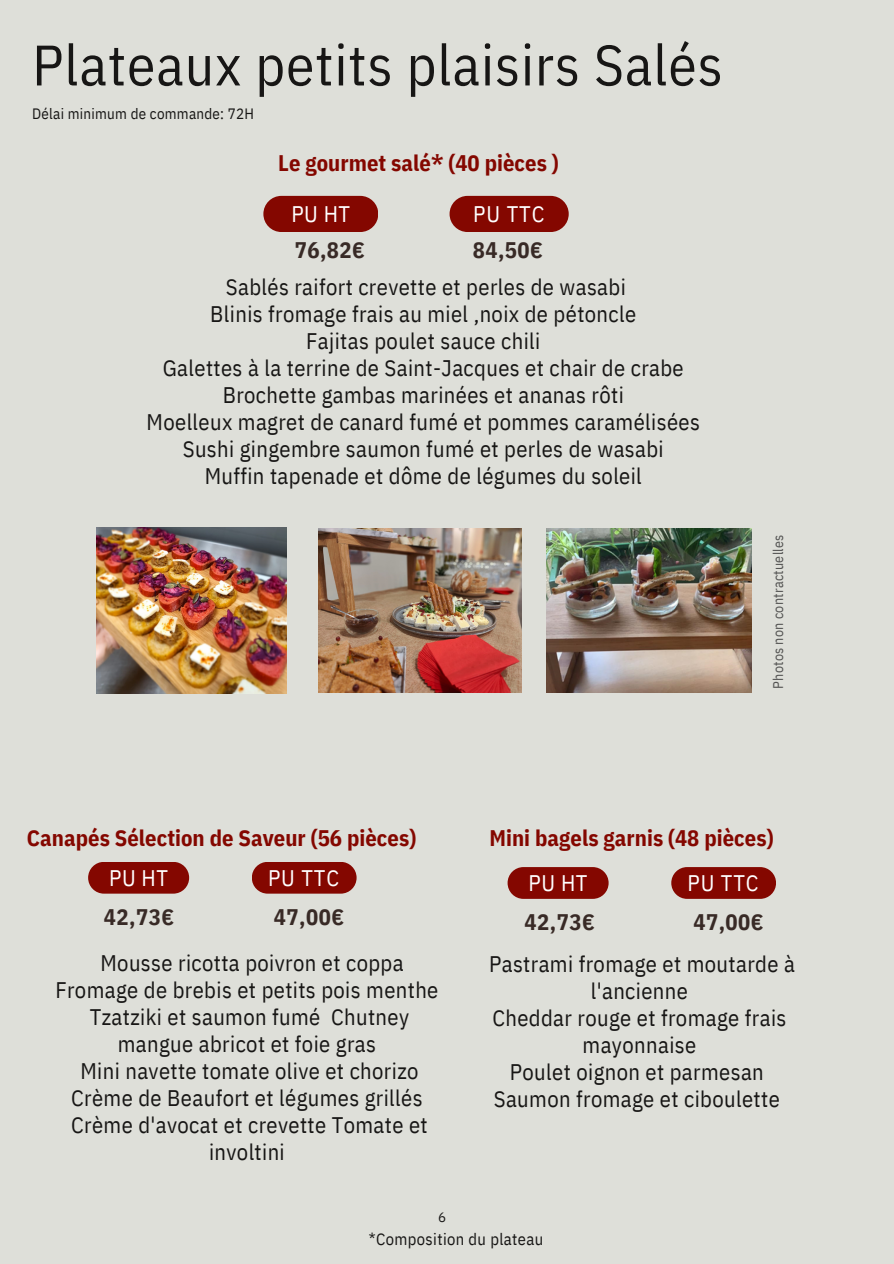
<style>
.page{position:relative;width:894px;height:1264px;background:#fff}
.page>*{position:absolute;margin:0;border:0;box-sizing:border-box;transform-origin:0 0}
.t1{font:57px "IBM Plex Sans Cond";letter-spacing:.015em;color:#171615}
.t2{font:22.5px/27px "IBM Plex Sans Cond";letter-spacing:.015em;color:#171615;text-align:center}
.t3{font:700 22.5px "IBM Plex Sans Cond";letter-spacing:.005em;color:#840700}
.t4{font:700 22.5px "IBM Plex Sans Cond";letter-spacing:.025em;color:#382a26}
.t5{font:22.5px "IBM Plex Sans Cond";letter-spacing:.04em;color:#fff}
.t6{font:16.5px "IBM Plex Sans Cond";letter-spacing:.025em;color:#171615}
.t7{font:15px "IBM Plex Sans Cond";letter-spacing:.015em;color:#171615}
.t8{font:13.95px "IBM Plex Sans Cond";letter-spacing:.015em;color:#545453}
.t9{font:13.5px "IBM Plex Sans";color:#171615}
</style>
<div class="page">
<div style="left:0;top:0;width:893px;height:1263px;background:#dedfd9"></div>
<div style="left:263px;top:196px;width:115px;height:36px;background:#840700;border-radius:18px"></div>
<div style="left:449px;top:196px;width:119px;height:36px;background:#840700;border-radius:18px"></div>
<img style="left:96px;top:527px;width:190px;height:166px">
<img style="left:318px;top:528px;width:203px;height:165px">
<img style="left:546px;top:528px;width:205px;height:165px">
<div style="left:88px;top:861px;width:101px;height:32px;background:#840700;border-radius:16px"></div>
<div style="left:252px;top:861px;width:104px;height:32px;background:#840700;border-radius:16px"></div>
<div style="left:507px;top:867px;width:101px;height:31px;background:#840700;border-radius:16px"></div>
<div style="left:671px;top:867px;width:104px;height:31px;background:#840700;border-radius:16px"></div>
<h3 class="t1" style="left:32px;top:27px;width:691px">Plateaux petits plaisirs Salés</h3>
<h3 class="t7" style="left:32px;top:104px;width:223px">Délai minimum de commande: 72H</h3>
<h1 class="t3" style="left:278px;top:148px;width:282px">Le gourmet salé* (40 pièces )</h1>
<p class="t5" style="left:291px;top:199px;width:60px">PU HT</p>
<h3 class="t5" style="left:473px;top:199px;width:72px">PU TTC</h3>
<p class="t4" style="left:294px;top:234px;width:72px">76,82€</p>
<p class="t4" style="left:472px;top:234px;width:72px">84,50€</p>
<h4 class="t2" style="left:146px;top:273px;width:554px">Sablés raifort crevette et perles de wasabi<br>Blinis fromage frais au miel ,noix de pétoncle<br>Fajitas poulet sauce chili<br>Galettes à la terrine de Saint-Jacques et chair de crabe Brochette gambas marinées et ananas rôti<br>Moelleux magret de canard fumé et pommes caramélisées Sushi gingembre saumon fumé et perles de wasabi<br>Muffin tapenade et dôme de légumes du soleil</h4>
<p class="t8" style="left:768px;top:688px;width:155px;rotate:-90deg">Photos non contractuelles</p>
<h2 class="t3" style="left:27px;top:823px;width:391px">Canapés Sélection de Saveur (56 pièces)</h2>
<h2 class="t5" style="left:109px;top:862px;width:60px">PU HT</h2>
<h3 class="t5" style="left:268px;top:862px;width:72px">PU TTC</h3>
<h3 class="t4" style="left:104px;top:902px;width:72px">42,73€</h3>
<h2 class="t4" style="left:274px;top:902px;width:72px">47,00€</h2>
<h2 class="t2" style="left:55px;top:949px;width:384px">Mousse ricotta poivron et coppa<br>Fromage de brebis et petits pois menthe<br>Tzatziki et saumon fumé Chutney mangue abricot et foie gras<br>Mini navette tomate olive et chorizo<br>Crème de Beaufort et légumes grillés<br>Crème d'avocat et crevette Tomate et involtini</h2>
<h3 class="t9" style="left:438px;top:1207px;width:10px">6</h3>
<h3 class="t3" style="left:489px;top:823px;width:285px">Mini bagels garnis (48 pièces)</h3>
<h3 class="t5" style="left:528px;top:868px;width:60px">PU HT</h3>
<h4 class="t5" style="left:687px;top:868px;width:72px">PU TTC</h4>
<p class="t4" style="left:524px;top:907px;width:72px">42,73€</p>
<h5 class="t4" style="left:693px;top:907px;width:72px">47,00€</h5>
<h4 class="t2" style="left:489px;top:949px;width:307px">Pastrami fromage et moutarde à l'ancienne<br>Cheddar rouge et fromage frais mayonnaise<br>Poulet oignon et parmesan<br>Saumon fromage et ciboulette</h4>
<h3 class="t6" style="left:369px;top:1227px;width:176px">*Composition du plateau</h3>
</div>
